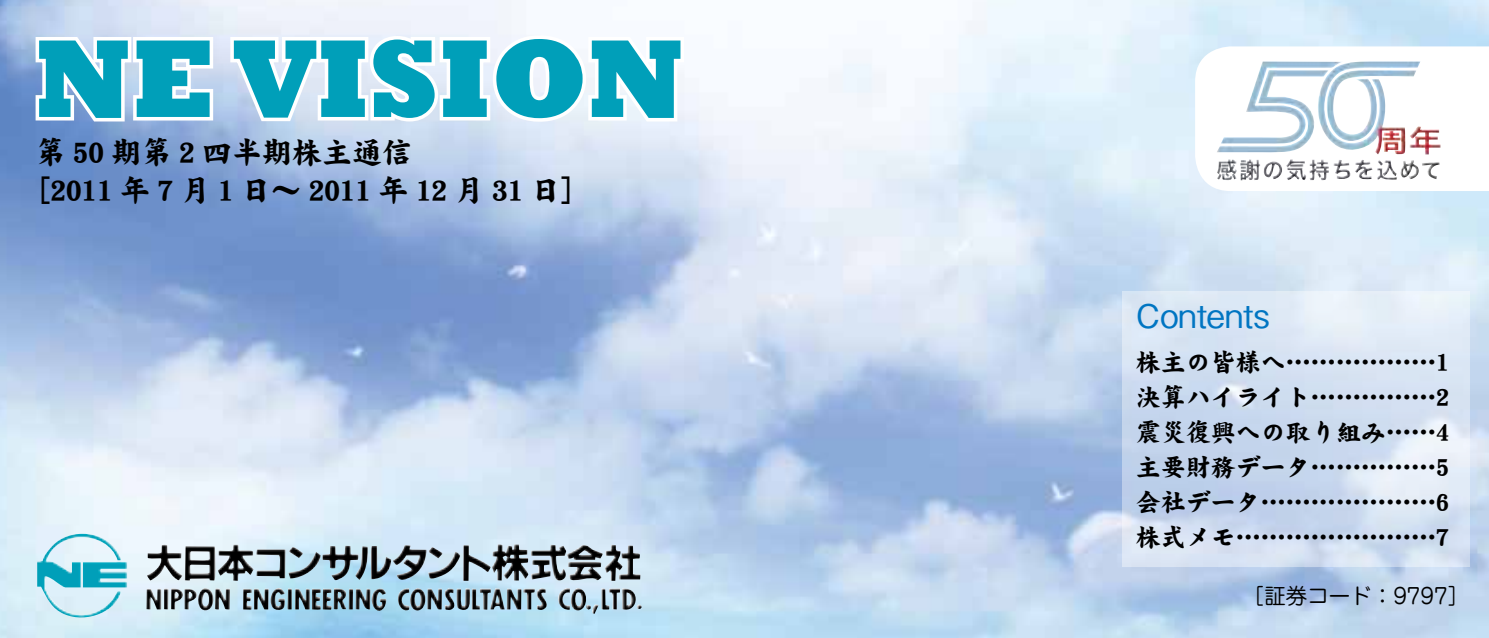
<style>
.page{position:relative;width:1489px;height:638px;background:#fff}
.page>*{position:absolute;margin:0;border:0;box-sizing:border-box;transform-origin:0 0}
.t1{font:500 32.5px "Gothic BBB Pro";color:#0075c2}
.t2{font:30px/37.5px "DF Kai Sho Std W12";color:#000}
.t3{font:25px/35px "DF Kai Sho Std W12";color:#000;text-align:justify}
.t4{font:21.5px "Jun 201 Pro";color:#000}
</style>
<div class="page">
<img style="left:0;top:0;width:1488px;height:638px">
<svg style="left:32px;top:32px;width:655px;height:93px"></svg>
<svg style="left:39px;top:39px;width:641px;height:79px;fill:#009fb9"></svg>
<svg style="left:1122px;top:291px;width:347px;height:275px;background:#d2dff1"></svg>
<img style="left:37px;top:529px;width:585px;height:95px">
<svg style="left:1194px;top:46px;width:294px;height:145px"></svg>
<img style="left:1216px;top:61px;width:224px;height:106px">
<p class="t2" style="left:20px;top:133px;width:572px;text-indent:15px">第 50 期第 2 四半期株主通信<br>［2011 年 7 月 1 日〜 2011 年 12 月 31 日[</p>
<h1 class="t1" style="left:1135px;top:290px;width:135px">Contents</h1>
<p class="t3" style="left:1135px;top:344px;width:314px">株主の皆様へ..................1決算ハイライト...............2震災復興への取り組み......4主要財務データ...............5会社データ.....................6株式メモ........................7</p>
<p class="t4" style="left:1242px;top:578px;width:228px">［証券コード：9797[</p>
</div>
